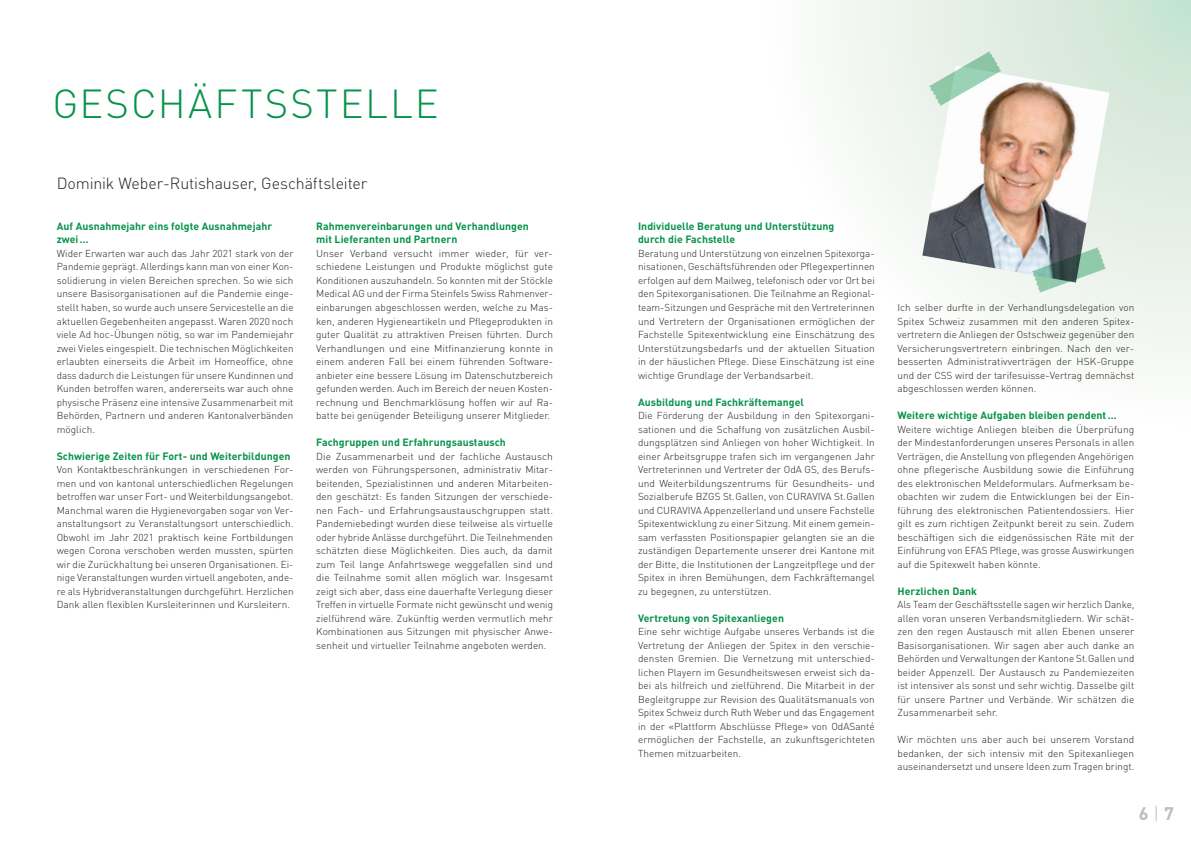
<style>
.page{position:relative;width:1191px;height:842px;background:#fff}
.page>*{position:absolute;margin:0;border:0;box-sizing:border-box;transform-origin:0 0}
.titel{font:300 40px "DIN";letter-spacing:.05em;color:#06934a}
.t1{font:700 18px "DIN";color:#bcbdc0}
.Name{font:300 16px "DIN";letter-spacing:-.01em;color:#231f20}
.untertitel{font:700 10.5px/13.5px "DIN";letter-spacing:.005em;color:#06934a}
.grundtext{font:300 10px/13.5px "DIN";letter-spacing:.005em;color:#231f20;text-align:justify}
.s1{font-weight:300}
</style>
<div class="page">
<svg style="left:833px;top:0;width:358px;height:359px"></svg>
<img style="left:922px;top:66px;width:187px;height:217px">
<svg style="left:928px;top:51px;width:73px;height:55px"></svg>
<svg style="left:1031px;top:247px;width:75px;height:46px;background:#9cb5ac"></svg>
<p class="titel" style="left:52px;top:79px;width:388px">GESCHÄFTSSTELLE</p>
<p class="Name" style="left:57px;top:174px;width:312px">Dominik Weber- Rutishauser, Geschäftsleiter</p>
<p class="untertitel" style="left:57px;top:219px;width:217px">Auf Ausnahmejahr eins folgte Ausnahmejahr zwei…</p>
<p class="grundtext" style="left:57px;top:247px;width:238px">Wider Erwarten war auch das Jahr 2021 stark von der Pandemie geprägt. Allerdings kann man von einer Kon&shy;solidierung in vielen Bereichen sprechen. So wie sich unsere Basisorganisationen auf die Pandemie einge&shy;stellt haben, so wurde auch unsere Servicestelle an die aktuellen Gegebenheiten angepasst. Waren 2020 noch viele Ad hoc-Übungen nötig, so war im Pandemiejahr zwei Vieles eingespielt. Die technischen Möglichkeiten erlaubten einerseits die Arbeit im Homeoffice, ohne dass dadurch die Leistungen für unsere Kundinnen und Kunden betroffen waren, andererseits war auch ohne physische Präsenz eine intensive Zusammenarbeit mit Behörden, Partnern und anderen Kantonalverbänden möglich.</p>
<p class="untertitel" style="left:57px;top:448px;width:235px">Schwierige Zeiten für Fort- und Weiterbildungen</p>
<p class="grundtext" style="left:57px;top:463px;width:238px">Von Kontaktbeschränkungen in verschiedenen For&shy;men und von kantonal unterschiedlichen Regelungen betroffen war unser Fort- und Weiterbildungsangebot.<br>Manchmal waren die Hygienevorgaben sogar von Ver&shy;anstaltungsort zu Veranstaltungsort unterschiedlich.<br>Obwohl im Jahr 2021 praktisch keine Fortbildungen wegen Corona verschoben werden mussten, spürten wir die Zurückhaltung bei unseren Organisationen. Ei&shy;nige Veranstaltungen wurden virtuell angeboten, ande&shy;re als Hybridveranstaltungen durchgeführt. Herzlichen Dank allen flexiblen Kursleiterinnen und Kursleitern.</p>
<p class="untertitel" style="left:316px;top:219px;width:214px">Rahmenvereinbarungen und Verhandlungen mit Lieferanten und Partnern</p>
<p class="grundtext" style="left:316px;top:247px;width:238px">Unser Verband versucht immer wieder, für ver&shy;schiedene Leistungen und Produkte möglichst gute Konditionen auszuhandeln. So konnten mit der Stöckle Medical AG und der Firma Steinfels Swiss Rahmenver&shy;einbarungen abgeschlossen werden, welche zu Mas&shy;ken, anderen Hygieneartikeln und Pflegeprodukten in guter Qualität zu attraktiven Preisen führten. Durch Verhandlungen und eine Mitfinanzierung konnte in einem anderen Fall bei einem führenden Software&shy;anbieter eine bessere Lösung im Datenschutzbereich gefunden werden. Auch im Bereich der neuen Kosten&shy;rechnung und Benchmarklösung hoffen wir auf Ra&shy;batte bei genügender Beteiligung unserer Mitglieder.</p>
<p class="untertitel" style="left:316px;top:435px;width:191px">Fachgruppen und Erfahrungsaustausch</p>
<p class="grundtext" style="left:316px;top:449px;width:238px">Die Zusammenarbeit und der fachliche Austausch werden von Führungspersonen, administrativ Mitar&shy;beitenden, Spezialistinnen und anderen Mitarbeiten&shy;den geschätzt: Es fanden Sitzungen der verschiede&shy;nen Fach- und Erfahrungsaustauschgruppen statt.<br>Pandemiebedingt wurden diese teilweise als virtuelle oder hybride Anlässe durchgeführt. Die Teilnehmenden schätzten diese Möglichkeiten. Dies auch, da damit zum Teil lange Anfahrtswege weggefallen sind und die Teilnahme somit allen möglich war. Insgesamt zeigt sich aber, dass eine dauerhafte Verlegung dieser Treffen in virtuelle Formate nicht gewünscht und wenig zielführend wäre. Zukünftig werden vermutlich mehr Kombinationen aus Sitzungen mit physischer Anwe&shy;senheit und virtueller Teilnahme angeboten werden.</p>
<p class="untertitel" style="left:638px;top:219px;width:198px">Individuelle Beratung und Unterstützung durch die Fachstelle</p>
<p class="grundtext" style="left:638px;top:247px;width:238px">Beratung und Unterstützung von einzelnen Spitexorga&shy;nisationen, Geschäftsführenden oder Pflegexpertinnen erfolgen auf dem Mailweg, telefonisch oder vor Ort bei den Spitexorganisationen. Die Teilnahme an Regional&shy;team-Sitzungen und Gespräche mit den Vertreterinnen und Vertretern der Organisationen ermöglichen der Fachstelle Spitexentwicklung eine Einschätzung des Unterstützungsbedarfs und der aktuellen Situation in der häuslichen Pflege. Diese Einschätzung ist eine wichtige Grundlage der Verbandsarbeit.</p>
<p class="untertitel" style="left:638px;top:394px;width:167px">Ausbildung und Fachkräftemangel</p>
<p class="grundtext" style="left:638px;top:409px;width:238px;text-align:left">Die Förderung der Ausbildung in den Spitexorgani&shy;sationen und die Schaffung von zusätzlichen Ausbil&shy;dungsplätzen sind Anliegen von hoher Wichtigkeit. In einer Arbeitsgruppe trafen sich im vergangenen Jahr Vertreterinnen und Vertreter der OdA GS, des Berufs&shy;und Weiterbildungszentrums für Gesundheits- und Sozialberufe BZGS St.Gallen, von CURAVIVA St.Gallen und CURAVIVA Appenzellerland und unsere Fachstelle Spitexentwicklung zu einer Sitzung. Mit einem gemein&shy;sam verfassten Positionspapier gelangten sie an die zuständigen Departemente unserer drei Kantone mit der Bitte, die Institutionen der Langzeitpflege und der Spitex in ihren Bemühungen, dem Fachkräftemangel zu begegnen, zu unterstützen.</p>
<p class="untertitel" style="left:638px;top:610px;width:147px">Vertretung von Spitexanliegen</p>
<p class="grundtext" style="left:638px;top:625px;width:238px">Eine sehr wichtige Aufgabe unseres Verbands ist die Vertretung der Anliegen der Spitex in den verschie&shy;densten Gremien. Die Vernetzung mit unterschied&shy;lichen Playern im Gesundheitswesen erweist sich da&shy;bei als hilfreich und zielführend. Die Mitarbeit in der Begleitgruppe zur Revision des Qualitätsmanuals von Spitex Schweiz durch Ruth Weber und das Engagement in der «Plattform Abschlüsse Pflege» von OdASanté ermöglichen der Fachstelle, an zukunftsgerichteten Themen mitzuarbeiten.</p>
<p class="grundtext" style="left:897px;top:301px;width:238px">Ich selber durfte in der Verhandlungsdelegation von Spitex Schweiz zusammen mit den anderen Spitex&shy;vertretern die Anliegen der Ostschweiz gegenüber den Versicherungsvertretern einbringen. Nach den ver&shy;besserten Administrativverträgen der HSK-Gruppe und der CSS wird der tarifesuisse-Vertrag demnächst abgeschlossen werden können.</p>
<p class="untertitel" style="left:897px;top:408px;width:221px">Weitere wichtige Aufgaben bleiben pendent…</p>
<p class="grundtext" style="left:897px;top:422px;width:238px">Weitere wichtige Anliegen bleiben die Überprüfung der Mindestanforderungen unseres Personals in allen Verträgen, die Anstellung von pflegenden Angehörigen ohne pflegerische Ausbildung sowie die Einführung des elektronischen Meldeformulars. Aufmerksam be&shy;obachten wir zudem die Entwicklungen bei der Ein&shy;führung des elektronischen Patientendossiers. Hier gilt es zum richtigen Zeitpunkt bereit zu sein. Zudem beschäftigen sich die eidgenössischen Räte mit der Einführung von EFAS Pflege, was grosse Auswirkungen auf die Spitexwelt haben könnte.</p>
<p class="untertitel" style="left:897px;top:583px;width:81px">Herzlichen Dank</p>
<p class="grundtext" style="left:897px;top:598px;width:238px">Als Team der Geschäftsstelle sagen wir herzlich Danke, allen voran unseren Verbandsmitgliedern. Wir schät&shy;zen den regen Austausch mit allen Ebenen unserer Basisorganisationen. Wir sagen aber auch danke an Behörden und Verwaltungen der Kantone St.Gallen und beider Appenzell. Der Austausch zu Pandemiezeiten ist intensiver als sonst und sehr wichtig. Dasselbe gilt für unsere Partner und Verbände. Wir schätzen die Zusammenarbeit sehr.</p>
<p class="grundtext" style="left:897px;top:733px;width:238px">Wir möchten uns aber auch bei unserem Vorstand bedanken, der sich intensiv mit den Spitexanliegen auseinandersetzt und unsere Ideen zum Tragen bringt.</p>
<h2 class="t1" style="left:1138px;top:802px;width:37px">6 <span class="s1">|</span> 7</h2>
</div>
